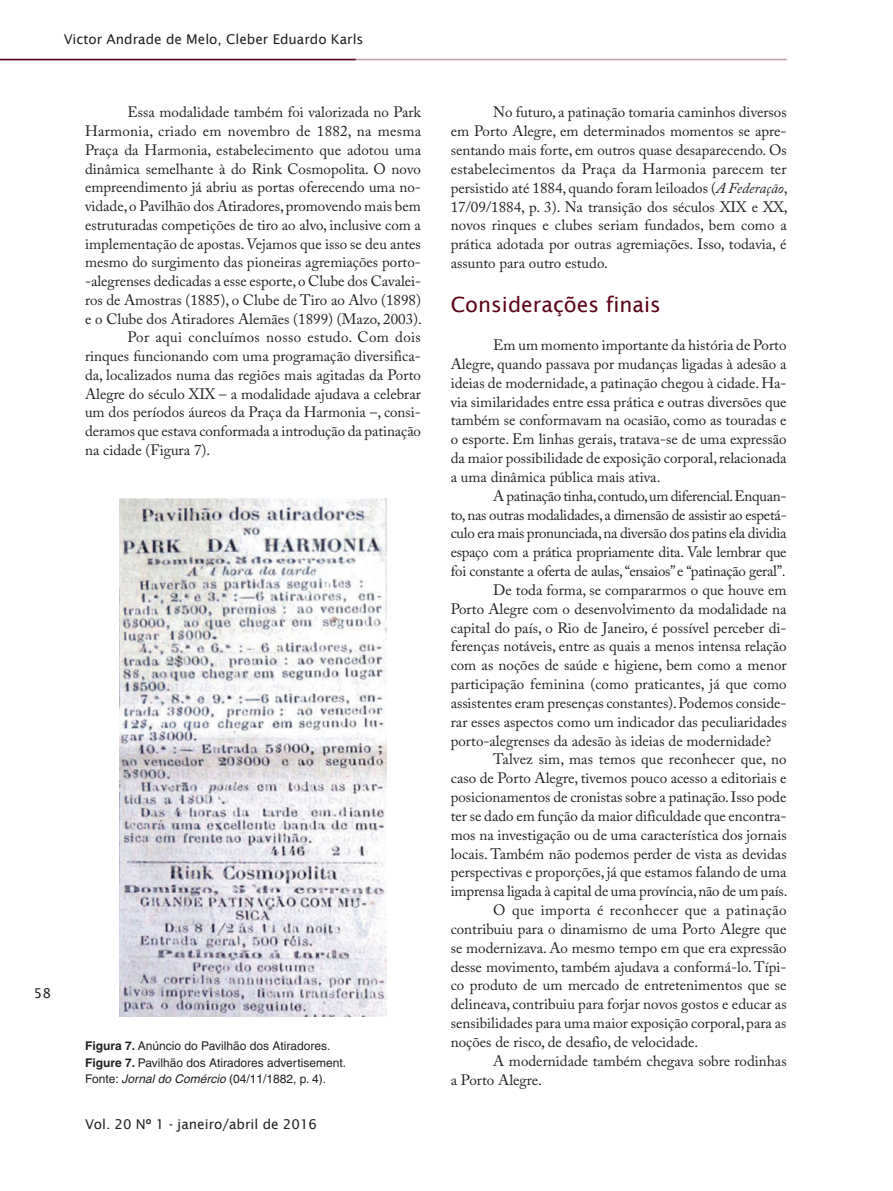
<style>
.page{position:relative;width:893px;height:1191px;background:#fff}
.page>*{position:absolute;margin:0;border:0;box-sizing:border-box;transform-origin:0 0}
.t1{font:21px "Lucida Sans";color:#5c0318}
.t2{font:15px/18.9px "Adobe Caslon Pro";color:#231f20;text-align:justify}
.t3{font:15px "Adobe Caslon Pro";letter-spacing:-.02em;color:#231f20}
.t4{font:15px "Adobe Caslon Pro";letter-spacing:-.025em;color:#231f20}
.t5{font:15px "Adobe Caslon Pro";letter-spacing:.02em;color:#231f20}
.t6{font:15px "Adobe Caslon Pro";letter-spacing:.025em;color:#231f20}
.t7{font:13.5px "Lucida Sans";color:#231f20}
.t8{font:12px/16.5px "Helvetica";color:#231f20}
.s1{font-weight:700}
.s2{font-style:italic}
</style>
<div class="page">
<hr style="left:0;top:59px;width:787px;height:1px;background:#c09eac">
<hr style="left:0;top:59px;width:356px;height:1px;background:#5c0318">
<img style="left:119px;top:498px;width:268px;height:518px">
<p class="t7" style="left:64px;top:32px;width:301px">Victor Andrade de Melo, Cleber Eduardo Karls</p>
<p class="t2" style="left:128px;top:103px;width:295px">Essa modalidade também foi valorizada no Park</p>
<p class="t2" style="left:85px;top:121px;width:338px">Harmonia, criado em novembro de 1882, na mesma</p>
<p class="t2" style="left:85px;top:140px;width:338px">Praça da Harmonia, estabelecimento que adotou uma</p>
<p class="t2" style="left:85px;top:159px;width:337px">dinâmica semelhante à do Rink Cosmopolita. O novo</p>
<p class="t2" style="left:85px;top:178px;width:337px">empreendimento já abriu as portas oferecendo uma no-</p>
<p class="t2" style="left:85px;top:196px;width:337px">vidade, o Pavilhão dos Atiradores, promovendo mais bem</p>
<p class="t2" style="left:85px;top:215px;width:337px">estruturadas competições de tiro ao alvo, inclusive com a</p>
<p class="t2" style="left:85px;top:234px;width:337px">implementação de apostas. Vejamos que isso se deu antes</p>
<p class="t2" style="left:85px;top:253px;width:337px">mesmo do surgimento das pioneiras agremiações porto-</p>
<p class="t2" style="left:85px;top:271px;width:338px">-alegrenses dedicadas a esse esporte, o Clube dos Cavalei-</p>
<p class="t2" style="left:85px;top:290px;width:337px">ros de Amostras (1885), o Clube de Tiro ao Alvo (1898)</p>
<p class="t2" style="left:85px;top:309px;width:338px">e o Clube dos Atiradores Alemães (1899) (Mazo, 2003).</p>
<p class="t5" style="left:128px;top:328px;width:295px">Por aqui concluímos nosso estudo. Com dois</p>
<p class="t2" style="left:85px;top:346px;width:337px">rinques funcionando com uma programação diversifica-</p>
<p class="t2" style="left:85px;top:365px;width:337px">da, localizados numa das regiões mais agitadas da Porto</p>
<p class="t2" style="left:85px;top:384px;width:337px">Alegre do século XIX – a modalidade ajudava a celebrar</p>
<p class="t2" style="left:85px;top:403px;width:337px">um dos períodos áureos da Praça da Harmonia –, consi-</p>
<p class="t2" style="left:85px;top:421px;width:337px">deramos que estava conformada a introdução da patinação</p>
<p class="t2" style="left:85px;top:440px;width:127px">na cidade (Figura 7).</p>
<p class="t7" style="left:34px;top:985px;width:19px">58</p>
<p class="t8" style="left:85px;top:1037px;width:262px"><span class="s1">Figura 7.</span> Anúncio do Pavilhão dos Atiradores.<br><span class="s1">Figure 7.</span> Pavilhão dos Atiradores advertisement.<br>Fonte: <span class="s2">Jornal do Comércio</span> (04/11/1882, p. 4).</p>
<p class="t7" style="left:85px;top:1116px;width:234px">Vol. 20 Nº 1 - janeiro/abril de 2016</p>
<p class="t2" style="left:451px;top:103px;width:338px;text-indent:43px">No futuro, a patinação tomaria caminhos diversos em Porto Alegre, em determinados momentos se apre&shy;sentando mais forte, em outros quase desaparecendo. Os estabelecimentos da Praça da Harmonia parecem ter persistido até 1884, quando foram leiloados (<span class="s2">A Federação</span>, 17/09/1884, p. 3). Na transição dos séculos XIX e XX, novos rinques e clubes seriam fundados, bem como a prática adotada por outras agremiações. Isso, todavia, é assunto para outro estudo.</p>
<h1 class="t1" style="left:451px;top:293px;width:212px">Considerações finais</h1>
<p class="t2" style="left:451px;top:335px;width:337px;text-indent:43px">Em um momento importante da história de Porto Alegre, quando passava por mudanças ligadas à adesão a ideias de modernidade, a patinação chegou à cidade. Ha&shy;via similaridades entre essa prática e outras diversões que também se conformavam na ocasião, como as touradas e o esporte. Em linhas gerais, tratava-se de uma expressão da maior possibilidade de exposição corporal, relacionada a uma dinâmica pública mais ativa.</p>
<p class="t4" style="left:493px;top:487px;width:295px">A patinação tinha, contudo, um diferencial. Enquan-</p>
<p class="t3" style="left:451px;top:505px;width:337px">to, nas outras modalidades, a dimensão de assistir ao espetá-</p>
<p class="t3" style="left:451px;top:524px;width:337px">culo era mais pronunciada, na diversão dos patins ela dividia</p>
<p class="t3" style="left:451px;top:543px;width:337px">espaço com a prática propriamente dita. Vale lembrar que</p>
<p class="t3" style="left:451px;top:562px;width:336px">foi constante a oferta de aulas, “ensaios” e “patinação geral”.</p>
<p class="t2" style="left:493px;top:580px;width:295px">De toda forma, se compararmos o que houve em</p>
<p class="t2" style="left:451px;top:599px;width:337px">Porto Alegre com o desenvolvimento da modalidade na</p>
<p class="t2" style="left:451px;top:618px;width:337px">capital do país, o Rio de Janeiro, é possível perceber di-</p>
<p class="t2" style="left:451px;top:637px;width:337px">ferenças notáveis, entre as quais a menos intensa relação</p>
<p class="t2" style="left:451px;top:655px;width:337px">com as noções de saúde e higiene, bem como a menor</p>
<p class="t2" style="left:451px;top:674px;width:338px">participação feminina (como praticantes, já que como</p>
<p class="t2" style="left:451px;top:693px;width:337px">assistentes eram presenças constantes). Podemos conside-</p>
<p class="t2" style="left:451px;top:712px;width:337px">rar esses aspectos como um indicador das peculiaridades</p>
<p class="t2" style="left:451px;top:731px;width:322px">porto-alegrenses da adesão às ideias de modernidade?</p>
<p class="t2" style="left:493px;top:750px;width:295px">Talvez sim, mas temos que reconhecer que, no</p>
<p class="t2" style="left:451px;top:768px;width:337px">caso de Porto Alegre, tivemos pouco acesso a editoriais e</p>
<p class="t2" style="left:451px;top:787px;width:337px">posicionamentos de cronistas sobre a patinação. Isso pode</p>
<p class="t2" style="left:451px;top:806px;width:337px">ter se dado em função da maior dificuldade que encontra-</p>
<p class="t2" style="left:451px;top:825px;width:337px">mos na investigação ou de uma característica dos jornais</p>
<p class="t2" style="left:451px;top:844px;width:337px">locais. Também não podemos perder de vista as devidas</p>
<p class="t2" style="left:451px;top:862px;width:337px">perspectivas e proporções, já que estamos falando de uma</p>
<p class="t2" style="left:451px;top:881px;width:338px">imprensa ligada à capital de uma província, não de um país.</p>
<p class="t6" style="left:493px;top:901px;width:295px">O que importa é reconhecer que a patinação</p>
<p class="t2" style="left:451px;top:919px;width:337px">contribuiu para o dinamismo de uma Porto Alegre que</p>
<p class="t2" style="left:451px;top:938px;width:337px">se modernizava. Ao mesmo tempo em que era expressão</p>
<p class="t2" style="left:451px;top:957px;width:337px">desse movimento, também ajudava a conformá-lo. Típi-</p>
<p class="t2" style="left:451px;top:975px;width:337px">co produto de um mercado de entretenimentos que se</p>
<p class="t2" style="left:451px;top:994px;width:337px">delineava, contribuiu para forjar novos gostos e educar as</p>
<p class="t2" style="left:451px;top:1013px;width:337px">sensibilidades para uma maior exposição corporal, para as</p>
<p class="t2" style="left:451px;top:1032px;width:249px">noções de risco, de desafio, de velocidade.</p>
<p class="t2" style="left:493px;top:1051px;width:295px">A modernidade também chegava sobre rodinhas</p>
<p class="t2" style="left:451px;top:1070px;width:93px">a Porto Alegre.</p>
</div>
